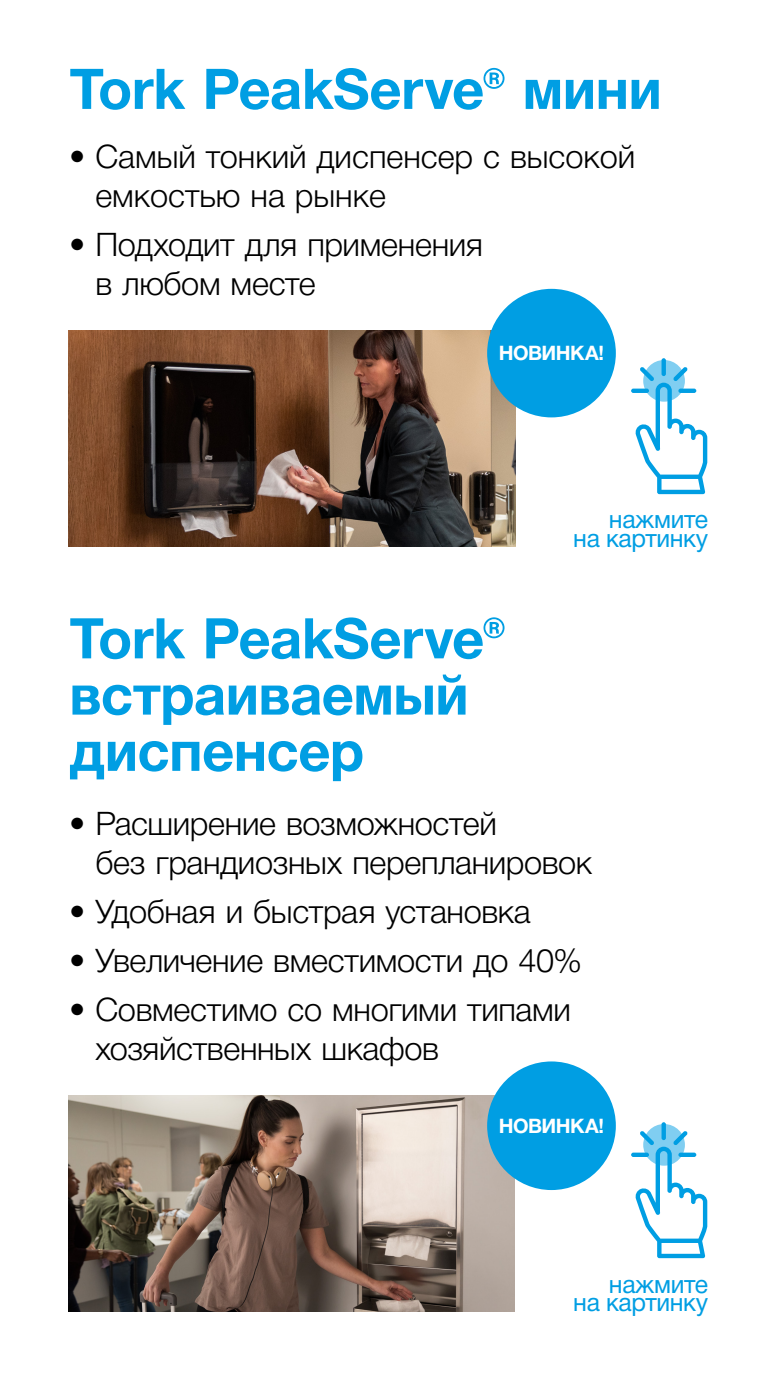
<style>
.page{position:relative;width:777px;height:1380px;background:#fff}
.page>*{position:absolute;margin:0;border:0;box-sizing:border-box;transform-origin:0 0}
.t1{font:700 56.25px/56.2px "Helvetica Neue Cyr";letter-spacing:-.01em;color:#009ee3}
.t2{font:300 32.5px/39px "Helvetica Neue Cyr";letter-spacing:-.01em;color:#000}
.t3{font:25px/18.8px "Helvetica Neue Cyr";letter-spacing:-.015em;color:#009ee3;text-align:right}
.t4{font:700 20px "Helvetica Neue Cyr";letter-spacing:-.03em;color:#fff}
</style>
<div class="page">
<img style="left:69px;top:331px;width:446px;height:216px">
<img style="left:69px;top:1096px;width:445px;height:215px">
<div style="left:487px;top:289px;width:128px;height:128px;background:#009ee3;border-radius:50%"></div>
<div style="left:487px;top:1061px;width:128px;height:129px;background:#009ee3;border-radius:50%"></div>
<svg style="left:643px;top:360px;width:41px;height:42px"></svg>
<svg style="left:634px;top:367px;width:73px;height:127px"></svg>
<svg style="left:661px;top:358px;width:4px;height:18px"></svg>
<svg style="left:643px;top:1124px;width:41px;height:42px"></svg>
<svg style="left:634px;top:1131px;width:73px;height:127px"></svg>
<svg style="left:661px;top:1122px;width:4px;height:18px"></svg>
<h1 class="t1" style="left:69px;top:61px;width:593px">Tork PeakServe® мини</h1>
<p class="t2" style="left:95px;top:138px;width:541px;text-indent:-26px">• Самый тонкий диспенсер с высокой емкостью на рынке</p>
<p class="t2" style="left:95px;top:226px;width:389px;text-indent:-26px">• Подходит для применения в любом месте</p>
<p class="t4" style="left:498px;top:342px;width:107px">НОВИНКА!</p>
<h1 class="t1" style="left:69px;top:611px;width:437px">Tork PeakServeR встраиваемый диспенсер</h1>
<p class="t3" style="left:573px;top:511px;width:136px">нажмите<br>на картинку</p>
<p class="t2" style="left:95px;top:805px;width:498px;text-indent:-26px">• Расширение возможностей<br>без грандиозных перепланировок</p>
<p class="t2" style="left:69px;top:893px;width:463px">• Удобная и быстрая установка</p>
<p class="t2" style="left:69px;top:942px;width:514px">• Увеличение вместимости до 40%</p>
<p class="t2" style="left:95px;top:991px;width:477px;text-indent:-26px">• Совместимо со многими типами хозяйственных шкафов</p>
<p class="t4" style="left:498px;top:1115px;width:107px">НОВИНКА!</p>
<p class="t3" style="left:573px;top:1275px;width:136px">нажмите<br>на картинку</p>
</div>
